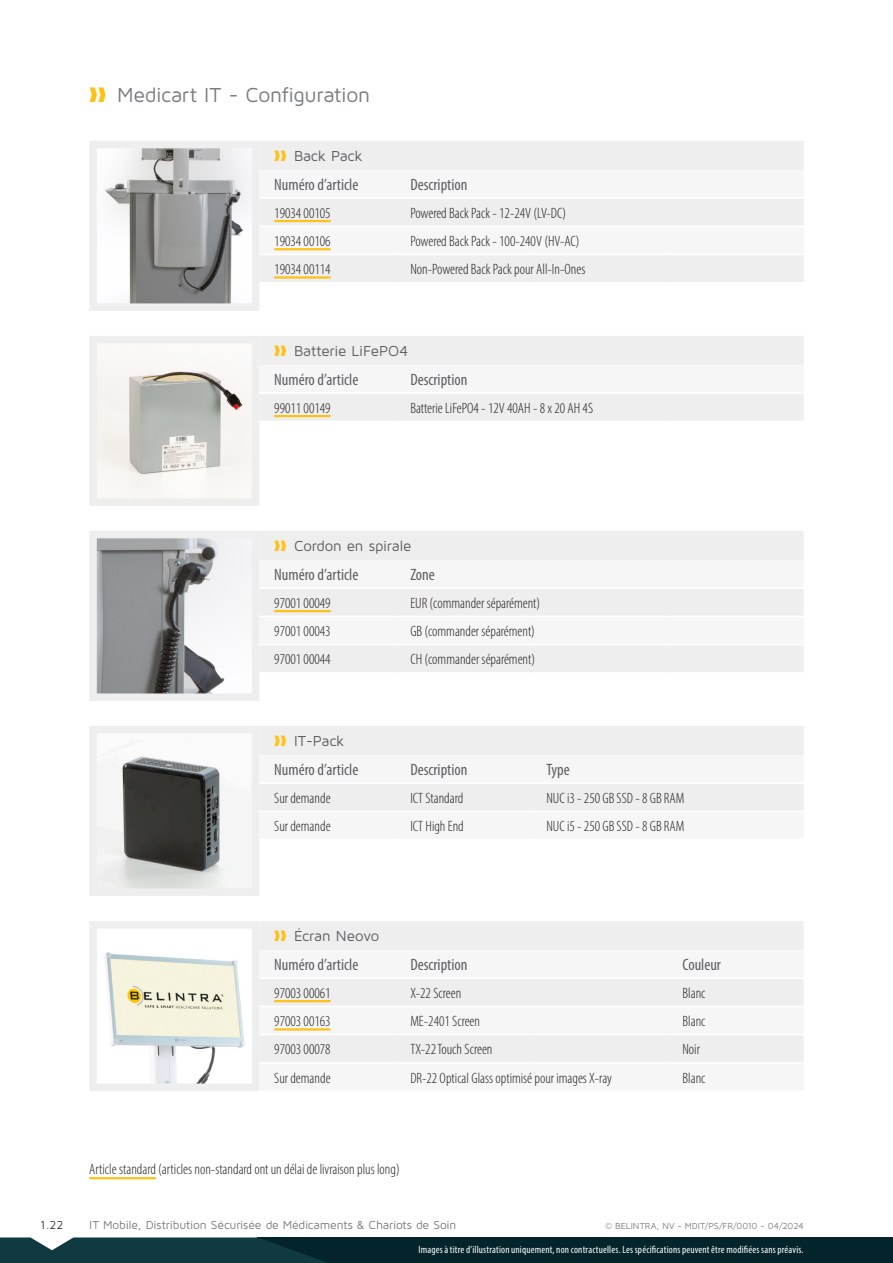
<style>
.page{position:relative;width:893px;height:1263px;background:#fff}
.page>*{position:absolute;margin:0;border:0;box-sizing:border-box;transform-origin:0 0}
.t1{font:21px "Maven Pro";letter-spacing:-.015em;color:#7a7c7f}
.table__header_2_NL{font:condensed 16.5px "Myriad Pro";color:#5f5f62}
.table__body_NL{font:300 condensed 15px "Myriad Pro";color:#231f20}
.Standaardproduct{font:300 condensed 15px "Myriad Pro";color:#231f20}
.t2{font:15px "Maven Pro";letter-spacing:-.01em;color:#5f5f62}
.t3{font:12px "Maven Pro";letter-spacing:-.015em;color:#7a7c7f}
.t4{font:12px "Maven Pro";color:#3c3c3d}
.t5{font:condensed 10.5px "Myriad Pro";letter-spacing:.015em;color:#fff}
.Paragraph_Style_2{font:9px "Maven Pro";color:#7a7c7f}
.s1{color:#fec115}
</style>
<div class="page">
<img style="left:105px;top:150px;width:145px;height:152px">
<div style="left:89px;top:141px;width:170px;height:170px;border:8px solid #eeeeef"></div>
<img style="left:98px;top:756px;width:144px;height:131px">
<div style="left:89px;top:726px;width:170px;height:170px;border:8px solid #eeeeef"></div>
<img style="left:104px;top:952px;width:142px;height:130px">
<div style="left:89px;top:921px;width:170px;height:170px;border:8px solid #eeeeef"></div>
<img style="left:98px;top:540px;width:152px;height:152px">
<div style="left:89px;top:531px;width:170px;height:170px;border:8px solid #eeeeef"></div>
<img style="left:98px;top:363px;width:152px;height:134px">
<div style="left:89px;top:336px;width:170px;height:170px;border:8px solid #eeeeef"></div>
<div style="left:258px;top:1237px;width:635px;height:26px;background:#03242b"></div>
<svg style="left:0;top:1237px;width:327px;height:26px;background:#194047"></svg>
<div style="left:259px;top:141px;width:545px;height:141px;background:#eeeeef"></div>
<div style="left:259px;top:170px;width:545px;height:84px;background:#f6f6f7"></div>
<hr style="left:259px;top:197px;width:136px;height:2px;background:#fff">
<hr style="left:668px;top:197px;width:136px;height:2px;background:#fff">
<hr style="left:259px;top:225px;width:136px;height:2px;background:#fff">
<hr style="left:668px;top:225px;width:136px;height:2px;background:#fff">
<hr style="left:259px;top:254px;width:136px;height:1px;background:#fff">
<hr style="left:668px;top:254px;width:136px;height:1px;background:#fff">
<hr style="left:395px;top:197px;width:136px;height:2px;background:#fff">
<hr style="left:531px;top:197px;width:137px;height:2px;background:#fff">
<hr style="left:395px;top:225px;width:136px;height:2px;background:#fff">
<hr style="left:531px;top:225px;width:137px;height:2px;background:#fff">
<hr style="left:395px;top:254px;width:136px;height:1px;background:#fff">
<hr style="left:531px;top:254px;width:137px;height:1px;background:#fff">
<hr style="left:274px;top:220px;width:57px;height:2px;background:#fec115">
<hr style="left:274px;top:248px;width:57px;height:2px;background:#fec115">
<hr style="left:274px;top:276px;width:57px;height:3px;background:#fec115">
<hr style="left:89px;top:1177px;width:67px;height:2px;background:#fec115">
<div style="left:259px;top:726px;width:545px;height:29px;background:#eeeeef"></div>
<div style="left:259px;top:784px;width:545px;height:27px;background:#eeeeef"></div>
<div style="left:259px;top:921px;width:545px;height:29px;background:#eeeeef"></div>
<div style="left:259px;top:979px;width:545px;height:83px;background:#eeeeef"></div>
<hr style="left:259px;top:1006px;width:136px;height:1px;background:#fff">
<hr style="left:395px;top:1006px;width:136px;height:1px;background:#fff">
<hr style="left:531px;top:1006px;width:137px;height:1px;background:#fff">
<hr style="left:668px;top:1006px;width:136px;height:1px;background:#fff">
<hr style="left:259px;top:1034px;width:136px;height:1px;background:#fff">
<hr style="left:395px;top:1034px;width:136px;height:1px;background:#fff">
<hr style="left:531px;top:1034px;width:137px;height:1px;background:#fff">
<hr style="left:668px;top:1034px;width:136px;height:1px;background:#fff">
<hr style="left:274px;top:1000px;width:57px;height:2px;background:#fec115">
<hr style="left:274px;top:1028px;width:57px;height:2px;background:#fec115">
<div style="left:259px;top:531px;width:545px;height:141px;background:#eeeeef"></div>
<div style="left:259px;top:560px;width:545px;height:84px;background:#f6f6f7"></div>
<hr style="left:259px;top:587px;width:136px;height:2px;background:#fff">
<hr style="left:668px;top:587px;width:136px;height:2px;background:#fff">
<hr style="left:259px;top:616px;width:136px;height:1px;background:#fff">
<hr style="left:668px;top:616px;width:136px;height:1px;background:#fff">
<hr style="left:259px;top:644px;width:136px;height:1px;background:#fff">
<hr style="left:668px;top:644px;width:136px;height:1px;background:#fff">
<hr style="left:395px;top:587px;width:136px;height:2px;background:#fff">
<hr style="left:531px;top:587px;width:137px;height:2px;background:#fff">
<hr style="left:395px;top:616px;width:136px;height:1px;background:#fff">
<hr style="left:531px;top:616px;width:137px;height:1px;background:#fff">
<hr style="left:395px;top:644px;width:136px;height:1px;background:#fff">
<hr style="left:531px;top:644px;width:137px;height:1px;background:#fff">
<hr style="left:274px;top:610px;width:57px;height:2px;background:#fec115">
<div style="left:259px;top:336px;width:545px;height:85px;background:#eeeeef"></div>
<div style="left:259px;top:365px;width:545px;height:27px;background:#f6f6f7"></div>
<hr style="left:259px;top:392px;width:136px;height:2px;background:#fff">
<hr style="left:668px;top:392px;width:136px;height:2px;background:#fff">
<hr style="left:395px;top:392px;width:273px;height:2px;background:#fff">
<hr style="left:274px;top:415px;width:57px;height:2px;background:#fec115">
<p class="t1" style="left:89px;top:82px;width:282px"><span class="s1">❱❱</span> Medicart IT - Configuration</p>
<p class="t2" style="left:274px;top:147px;width:90px"><span class="s1">❱❱</span> Back Pack</p>
<p class="table__header_2_NL" style="left:274px;top:175px;width:86px">Numéro d’article</p>
<p class="table__header_2_NL" style="left:410px;top:175px;width:59px">Description</p>
<p class="Standaardproduct" style="left:274px;top:204px;width:58px">19034 00105</p>
<p class="table__body_NL" style="left:410px;top:204px;width:157px">Powered Back Pack - 12-24V (LV-DC)</p>
<p class="Standaardproduct" style="left:274px;top:232px;width:58px">19034 00106</p>
<p class="table__body_NL" style="left:410px;top:232px;width:171px">Powered Back Pack - 100-240V (HV-AC)</p>
<p class="Standaardproduct" style="left:274px;top:260px;width:58px">19034 00114</p>
<p class="table__body_NL" style="left:410px;top:260px;width:177px">Non-Powered Back Pack pour All-In-Ones</p>
<p class="t2" style="left:274px;top:342px;width:135px"><span class="s1">❱❱</span> Batterie LiFePO4</p>
<p class="table__header_2_NL" style="left:274px;top:370px;width:86px">Numéro d’article</p>
<p class="table__header_2_NL" style="left:410px;top:370px;width:59px">Description</p>
<p class="Standaardproduct" style="left:274px;top:399px;width:58px">99011 00149</p>
<p class="table__body_NL" style="left:410px;top:399px;width:184px">Batterie LiFePO4 - 12V 40AH - 8 x 20 AH 4S</p>
<p class="t2" style="left:274px;top:537px;width:139px"><span class="s1">❱❱</span> Cordon en spirale</p>
<p class="table__header_2_NL" style="left:274px;top:565px;width:86px">Numéro d’article</p>
<p class="table__header_2_NL" style="left:410px;top:565px;width:26px">Zone</p>
<p class="Standaardproduct" style="left:274px;top:594px;width:58px">97001 00049</p>
<p class="table__body_NL" style="left:410px;top:594px;width:131px">EUR (commander séparément)</p>
<p class="table__body_NL" style="left:274px;top:622px;width:58px">97001 00043</p>
<p class="table__body_NL" style="left:410px;top:622px;width:126px">GB (commander séparément)</p>
<p class="table__body_NL" style="left:274px;top:650px;width:58px">97001 00044</p>
<p class="table__body_NL" style="left:410px;top:650px;width:126px">CH (commander séparément)</p>
<p class="t2" style="left:274px;top:732px;width:72px"><span class="s1">❱❱</span> IT-Pack</p>
<p class="table__header_2_NL" style="left:274px;top:760px;width:86px">Numéro d’article</p>
<p class="table__header_2_NL" style="left:410px;top:760px;width:59px">Description</p>
<p class="table__header_2_NL" style="left:546px;top:760px;width:25px">Type</p>
<p class="table__body_NL" style="left:274px;top:789px;width:58px">Sur demande</p>
<p class="table__body_NL" style="left:410px;top:789px;width:54px">ICT Standard</p>
<p class="table__body_NL" style="left:546px;top:789px;width:139px">NUC i3 - 250 GB SSD - 8 GB RAM</p>
<p class="table__body_NL" style="left:274px;top:817px;width:58px">Sur demande</p>
<p class="table__body_NL" style="left:410px;top:817px;width:55px">ICT High End</p>
<p class="table__body_NL" style="left:546px;top:817px;width:139px">NUC i5 - 250 GB SSD - 8 GB RAM</p>
<p class="t2" style="left:274px;top:927px;width:107px"><span class="s1">❱❱</span> Écran Neovo</p>
<p class="table__header_2_NL" style="left:274px;top:955px;width:86px">Numéro d’article</p>
<p class="table__header_2_NL" style="left:410px;top:955px;width:59px">Description</p>
<p class="table__header_2_NL" style="left:682px;top:955px;width:40px">Couleur</p>
<p class="Standaardproduct" style="left:274px;top:984px;width:58px">97003 00061</p>
<p class="table__body_NL" style="left:410px;top:984px;width:52px">X-22 Screen</p>
<p class="table__body_NL" style="left:682px;top:984px;width:25px">Blanc</p>
<p class="Standaardproduct" style="left:274px;top:1012px;width:58px">97003 00163</p>
<p class="table__body_NL" style="left:410px;top:1012px;width:71px">ME-2401 Screen</p>
<p class="table__body_NL" style="left:682px;top:1012px;width:25px">Blanc</p>
<p class="table__body_NL" style="left:274px;top:1040px;width:58px">97003 00078</p>
<p class="table__body_NL" style="left:410px;top:1040px;width:84px">TX-22 Touch Screen</p>
<p class="table__body_NL" style="left:682px;top:1040px;width:19px">Noir</p>
<p class="table__body_NL" style="left:274px;top:1069px;width:58px">Sur demande</p>
<p class="table__body_NL" style="left:410px;top:1069px;width:203px">DR-22 Optical Glass optimisé pour images X-ray</p>
<p class="table__body_NL" style="left:682px;top:1069px;width:25px">Blanc</p>
<p class="table__body_NL" style="left:89px;top:1160px;width:312px">Article standard (articles non-standard ont un délai de livraison plus long)</p>
<p class="t4" style="left:40px;top:1217px;width:25px">1.22</p>
<p class="t3" style="left:89px;top:1217px;width:369px">IT Mobile, Distribution Sécurisée de Médicaments &amp; Chariots de Soin</p>
<p class="t5" style="left:419px;top:1244px;width:387px">Images à titre d’illustration uniquement, non contractuelles. Les spécifications peuvent être modifiées sans préavis.</p>
<p class="Paragraph_Style_2" style="left:605px;top:1220px;width:200px">© BELINTRA, NV - MDIT/PS/FR/0010 - 04/2024</p>
</div>
